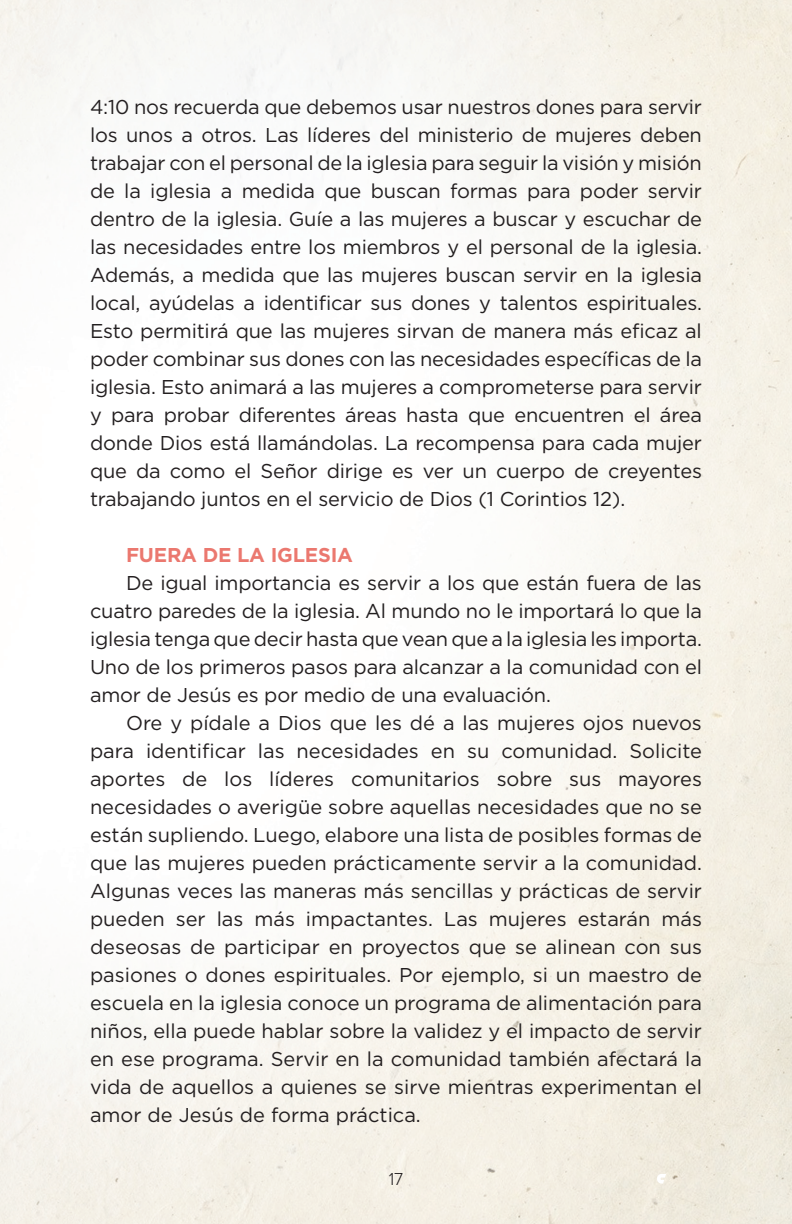
<style>
.page{position:relative;width:792px;height:1224px;background:#fff}
.page>*{position:absolute;margin:0;border:0;box-sizing:border-box;transform-origin:0 0}
.body{font:20px/28px "Gotham";letter-spacing:-.01em;color:#231f20;text-align:justify}
.Para_Header{font:700 20px "Gotham";letter-spacing:-.01em;color:#eb786f}
.t1{font:300 18px "Proxima Nova";color:#231f20}
</style>
<div class="page">
<svg style="left:657px;top:1174px;width:9px;height:10px"></svg>
<p class="body" style="left:90px;top:93px;width:614px">4:10 nos recuerda que debemos usar nuestros dones para servir los unos a otros. Las líderes del ministerio de mujeres deben trabajar con el personal de la iglesia para seguir la visión y misión de la iglesia a medida que buscan formas para poder servir dentro de la iglesia. Guíe a las mujeres a buscar y escuchar de las necesidades entre los miembros y el personal de la iglesia.<br>Además, a medida que las mujeres buscan servir en la iglesia local, ayúdelas a identificar sus dones y talentos espirituales.<br>Esto permitirá que las mujeres sirvan de manera más eficaz al poder combinar sus dones con las necesidades específicas de la iglesia. Esto animará a las mujeres a comprometerse para servir y para probar diferentes áreas hasta que encuentren el área donde Dios está llamándolas. La recompensa para cada mujer que da como el Señor dirige es ver un cuerpo de creyentes trabajando juntos en el servicio de Dios (1 Corintios 12).</p>
<p class="Para_Header" style="left:126px;top:542px;width:229px">FUERA DE LA IGLESIA</p>
<p class="body" style="left:90px;top:569px;width:614px;text-indent:36px">De igual importancia es servir a los que están fuera de las cuatro paredes de la iglesia. Al mundo no le importará lo que la iglesia tenga que decir hasta que vean que a la iglesia les importa.<br>Uno de los primeros pasos para alcanzar a la comunidad con el amor de Jesús es por medio de una evaluación.</p>
<p class="body" style="left:90px;top:709px;width:614px;text-indent:36px">Ore y pídale a Dios que les dé a las mujeres ojos nuevos para identificar las necesidades en su comunidad. Solicite aportes de los líderes comunitarios sobre sus mayores necesidades o averigüe sobre aquellas necesidades que no se están supliendo. Luego, elabore una lista de posibles formas de que las mujeres pueden prácticamente servir a la comunidad.<br>Algunas veces las maneras más sencillas y prácticas de servir pueden ser las más impactantes. Las mujeres estarán más deseosas de participar en proyectos que se alinean con sus pasiones o dones espirituales. Por ejemplo, si un maestro de escuela en la iglesia conoce un programa de alimentación para niños, ella puede hablar sobre la validez y el impacto de servir en ese programa. Servir en la comunidad también afectará la vida de aquellos a quienes se sirve mientras experimentan el amor de Jesús de forma práctica.</p>
<p class="t1" style="left:389px;top:1170px;width:16px">17</p>
</div>
